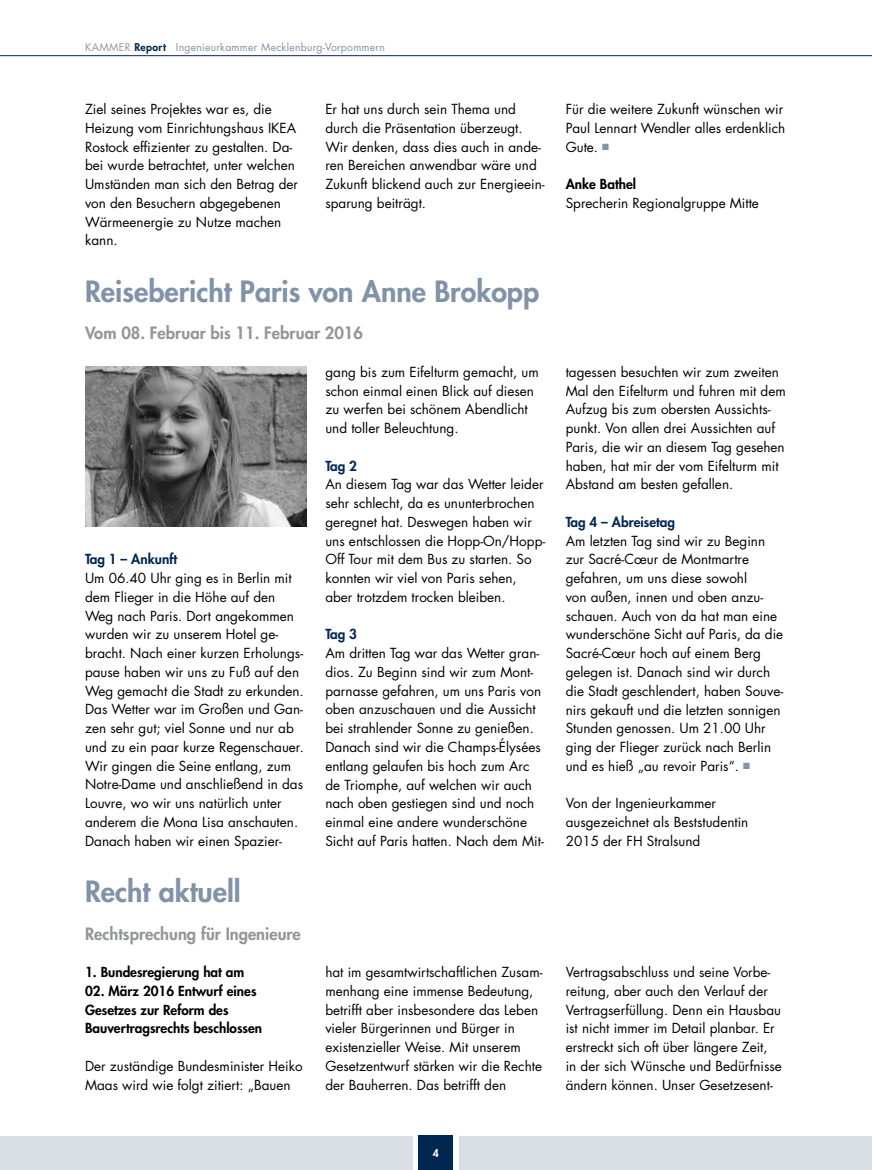
<style>
.page{position:relative;width:872px;height:1170px;background:#fff}
.page>*{position:absolute;margin:0;border:0;box-sizing:border-box;transform-origin:0 0}
.t1{font:800 28.5px "Futura";color:#8093a8}
.t2{font:800 16.5px "Futura";color:#939598}
.t3{font:13.5px/18.8px "Futura";color:#000}
.t4{font:800 13.5px/18.8px "Futura";color:#000}
.t5{font:800 13.5px "Futura";color:#002652}
.t6{font:10.5px "Futura";letter-spacing:.02em;color:#8093a8}
.t7{font:800 10.5px "Futura";color:#fff}
.s1{color:#939598}
.s2{font-weight:800;color:#002652}
.s3{color:#8093a8}
</style>
<div class="page">
<div style="left:0;top:1135px;width:412px;height:34px;background:#d9dfe5"></div>
<div style="left:419px;top:1135px;width:34px;height:34px;background:#002652"></div>
<hr style="left:0;top:55px;width:872px;height:1px;background:#002652">
<div style="left:459px;top:1135px;width:413px;height:34px;background:#d9dfe5"></div>
<img style="left:85px;top:366px;width:221px;height:160px">
<p class="t6" style="left:85px;top:40px;width:301px"><span class="s1">KAMMER</span> <span class="s2">Report</span> Ingenieurkammer Mecklenburg-Vorpommern</p>
<p class="t3" style="left:85px;top:99px;width:214px">Ziel seines Projektes war es, die<br>Heizung vom Einrichtungshaus IKEA<br>Rostock effizienter zu gestalten. Da&shy;bei wurde betrachtet, unter welchen<br>Umständen man sich den Betrag der von den Besuchern abgegebenen<br>Wärmeenergie zu Nutze machen kann.</p>
<p class="t3" style="left:325px;top:99px;width:221px">Er hat uns durch sein Thema und durch die Präsentation überzeugt.<br>Wir denken, dass dies auch in ande&shy;ren Bereichen anwendbar wäre und<br>Zukunft blickend auch zur Energieein&shy;sparung beiträgt.</p>
<p class="t3" style="left:566px;top:100px;width:221px">Für die weitere Zukunft wünschen wir<br>Paul Lennart Wendler alles erdenklich<br>Gute. <span class="s3">■</span></p>
<p class="t4" style="left:566px;top:174px;width:72px">Anke Bathel</p>
<p class="t3" style="left:566px;top:193px;width:195px">Sprecherin Regionalgruppe Mitte</p>
<h1 class="t1" style="left:85px;top:272px;width:455px">Reisebericht Paris von Anne Brokopp</h1>
<p class="t2" style="left:85px;top:322px;width:279px">Vom 08. Februar bis 11. Februar 2016</p>
<p class="t5" style="left:85px;top:550px;width:94px">Tag 1 – Ankunft</p>
<p class="t3" style="left:85px;top:568px;width:220px">Um 06.40 Uhr ging es in Berlin mit dem Flieger in die Höhe auf den Weg nach Paris. Dort angekommen wurden wir zu unserem Hotel ge&shy;bracht. Nach einer kurzen Erholungs&shy;pause haben wir uns zu Fuß auf den Weg gemacht die Stadt zu erkunden.<br>Das Wetter war im Großen und Gan&shy;zen sehr gut; viel Sonne und nur ab und zu ein paar kurze Regenschauer.<br>Wir gingen die Seine entlang, zum Notre-Dame und anschließend in das Louvre, wo wir uns natürlich unter anderem die Mona Lisa anschauten.<br>Danach haben wir einen Spazier-</p>
<p class="t3" style="left:325px;top:362px;width:215px">gang bis zum Eifelturm gemacht, um schon einmal einen Blick auf diesen zu werfen bei schönem Abendlicht und toller Beleuchtung.</p>
<p class="t5" style="left:325px;top:456px;width:33px">Tag 2</p>
<p class="t3" style="left:325px;top:475px;width:221px">An diesem Tag war das Wetter leider sehr schlecht, da es ununterbrochen geregnet hat. Deswegen haben wir uns entschlossen die Hopp-On/Hopp-Off Tour mit dem Bus zu starten. So konnten wir viel von Paris sehen, aber trotzdem trocken bleiben.</p>
<p class="t5" style="left:325px;top:625px;width:33px">Tag 3</p>
<p class="t3" style="left:325px;top:643px;width:220px">Am dritten Tag war das Wetter gran&shy;dios. Zu Beginn sind wir zum Mont&shy;parnasse gefahren, um uns Paris von oben anzuschauen und die Aussicht bei strahlender Sonne zu genießen.<br>Danach sind wir die Champs-Élysées entlang gelaufen bis hoch zum Arc de Triomphe, auf welchen wir auch nach oben gestiegen sind und noch einmal eine andere wunderschöne Sicht auf Paris hatten. Nach dem Mit-</p>
<p class="t3" style="left:566px;top:362px;width:222px">tagessen besuchten wir zum zweiten Mal den Eifelturm und fuhren mit dem Aufzug bis zum obersten Aussichts&shy;punkt. Von allen drei Aussichten auf Paris, die wir an diesem Tag gesehen haben, hat mir der vom Eifelturm mit Abstand am besten gefallen.</p>
<p class="t5" style="left:566px;top:513px;width:111px">Tag 4 – Abreisetag</p>
<p class="t3" style="left:566px;top:531px;width:219px">Am letzten Tag sind wir zu Beginn zur Sacré-Cœur de Montmartre gefahren, um uns diese sowohl<br>von außen, innen und oben anzu&shy;schauen. Auch von da hat man eine wunderschöne Sicht auf Paris, da die<br>Sacré-Cœur hoch auf einem Berg gelegen ist. Danach sind wir durch die Stadt geschlendert, haben Souve&shy;nirs gekauft und die letzten sonnigen<br>Stunden genossen. Um 21.00 Uhr ging der Flieger zurück nach Berlin und es hieß „au revoir Paris“. <span class="s3">■</span></p>
<p class="t3" style="left:566px;top:793px;width:184px">Von der Ingenieurkammer ausgezeichnet als Beststudentin<br>2015 der FH Stralsund</p>
<h1 class="t1" style="left:85px;top:872px;width:157px">Recht aktuell</h1>
<p class="t2" style="left:85px;top:922px;width:217px">Rechtsprechung für Ingenieure</p>
<p class="t4" style="left:85px;top:962px;width:161px">1. Bundesregierung hat am</p>
<p class="t4" style="left:85px;top:981px;width:179px">02. März 2016 Entwurf eines<br>Gesetzes zur Reform des<br>Bauvertragsrechts beschlossen</p>
<p class="t3" style="left:85px;top:1056px;width:219px">Der zuständige Bundesminister Heiko<br>Maas wird wie folgt zitiert: „Bauen</p>
<p class="t3" style="left:325px;top:962px;width:219px">hat im gesamtwirtschaftlichen Zusam&shy;menhang eine immense Bedeutung, betrifft aber insbesondere das Leben vieler Bürgerinnen und Bürger in existenzieller Weise. Mit unserem Gesetzentwurf stärken wir die Rechte der Bauherren. Das betrifft den</p>
<p class="t3" style="left:566px;top:962px;width:218px">Vertragsabschluss und seine Vorbe&shy;reitung, aber auch den Verlauf der Vertragserfüllung. Denn ein Hausbau ist nicht immer im Detail planbar. Er erstreckt sich oft über längere Zeit,<br>in der sich Wünsche und Bedürfnisse ändern können. Unser Gesetzesent-</p>
<p class="t7" style="left:433px;top:1145px;width:8px">4</p>
</div>
